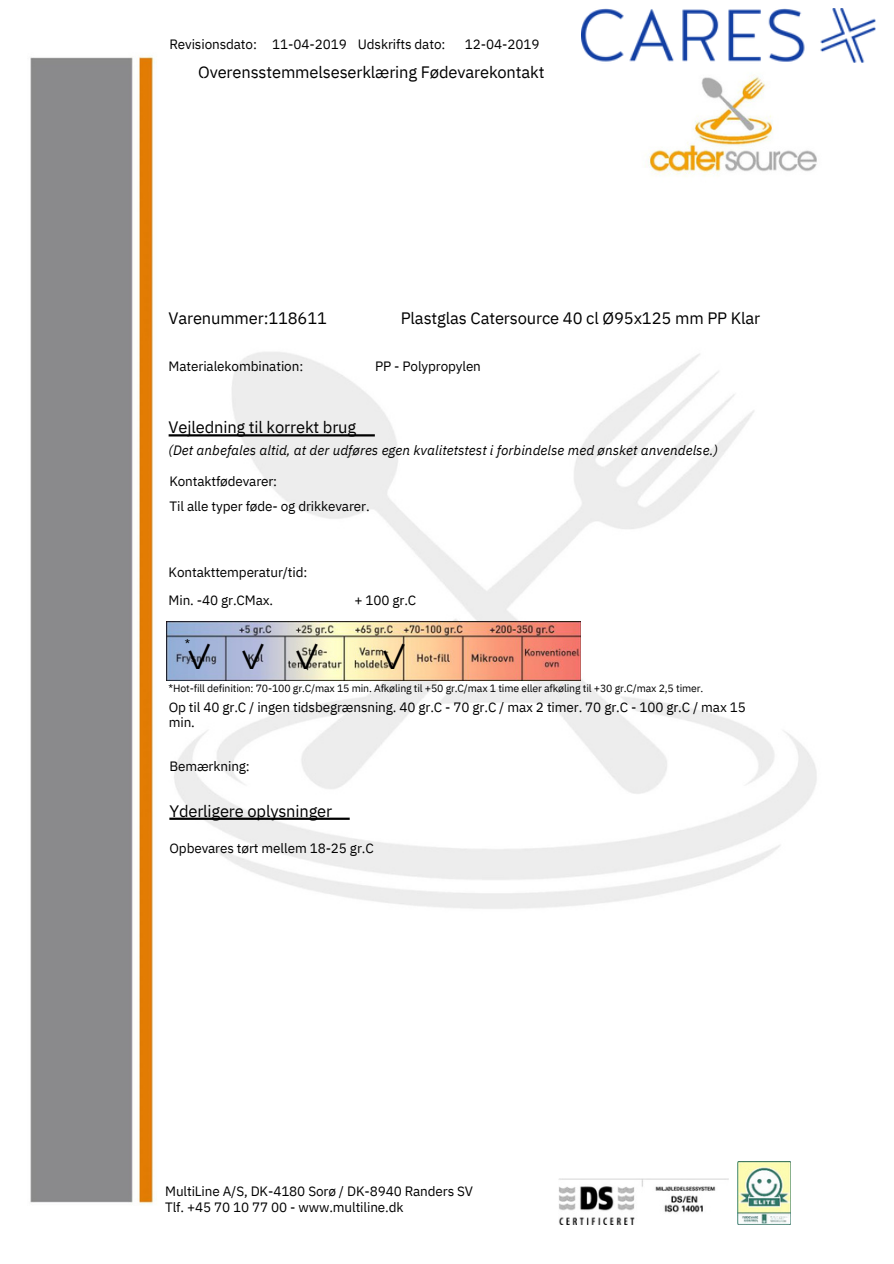
<style>
.page{position:relative;width:894px;height:1264px;background:#fff}
.page>*{position:absolute;margin:0;border:0;box-sizing:border-box;transform-origin:0 0}
.t1{font:36px "IBM Plex Sans Cond";color:#000}
.t2{font:16.5px "IBM Plex Sans";letter-spacing:-.01em;color:#000}
.t3{font:13.5px/14.7px "IBM Plex Sans";letter-spacing:-.01em;color:#000}
.t4{font:italic 13.5px "IBM Plex Sans";letter-spacing:.005em;color:#000}
.t5{font:12px "IBM Plex Sans";color:#000}
.t6{font:10.5px "IBM Plex Sans";letter-spacing:-.015em;color:#000}
</style>
<div class="page">
<img style="left:30px;top:56px;width:787px;height:1149px">
<div style="left:168px;top:74px;width:81px;height:18px;background:#fff"></div>
<hr style="left:168px;top:434px;width:207px;height:2px;background:#000">
<hr style="left:169px;top:817px;width:180px;height:2px;background:#000">
<div style="left:271px;top:36px;width:133px;height:21px;background:#fff"></div>
<img style="left:166px;top:621px;width:414px;height:59px">
<img style="left:558px;top:1178px;width:171px;height:46px">
<div style="left:729px;top:1161px;width:68px;height:63px;background:#fff"></div>
<img style="left:737px;top:1161px;width:53px;height:63px">
<img style="left:581px;top:8px;width:294px;height:55px">
<p class="t3" style="left:169px;top:36px;width:89px">Revisionsdato:</p>
<p class="t3" style="left:272px;top:37px;width:76px">11-04-2019</p>
<p class="t3" style="left:357px;top:36px;width:89px">Udskrifts dato:</p>
<p class="t3" style="left:465px;top:37px;width:76px">12-04-2019</p>
<p class="t2" style="left:198px;top:61px;width:348px">Overensstemmelseserklæring Fødevarekontakt</p>
<p class="t2" style="left:168px;top:307px;width:160px">Varenummer:118611</p>
<p class="t3" style="left:168px;top:359px;width:136px">Materialekombination:</p>
<p class="t2" style="left:168px;top:416px;width:189px">Vejledning til korrekt brug</p>
<p class="t2" style="left:400px;top:307px;width:361px">Plastglas Catersource 40 cl Ø95x125 mm PP Klar</p>
<p class="t3" style="left:375px;top:358px;width:107px">PP - Polypropylen</p>
<p class="t4" style="left:168px;top:441px;width:550px">(Det anbefales altid, at der udføres egen kvalitetstest i forbindelse med ønsket anvendelse.)</p>
<p class="t3" style="left:169px;top:474px;width:109px">Kontaktfødevarer:</p>
<p class="t3" style="left:169px;top:499px;width:201px">Til alle typer føde- og drikkevarer.</p>
<p class="t3" style="left:168px;top:564px;width:140px">Kontakttemperatur/tid:</p>
<p class="t3" style="left:168px;top:592px;width:106px">Min. -40 gr.CMax.</p>
<p class="t3" style="left:354px;top:592px;width:63px">+ 100 gr.C</p>
<p class="t5" style="left:185px;top:635px;width:7px">*</p>
<p class="t1" style="left:185px;top:632px;width:137px">✓✓✓</p>
<p class="t1" style="left:379px;top:632px;width:30px">✓</p>
<p class="t6" style="left:168px;top:681px;width:536px">*Hot-fill definition: 70-100 gr.C/max 15 min. Afkøling til +50 gr.C/max 1 time eller afkøling til +30 gr.C/max 2,5 timer.</p>
<p class="t3" style="left:169px;top:700px;width:578px">Op til 40 gr.C / ingen tidsbegrænsning. 40 gr.C - 70 gr.C / max 2 timer. 70 gr.C - 100 gr.C / max 15 min.</p>
<p class="t3" style="left:169px;top:758px;width:82px">Bemærkning:</p>
<p class="t2" style="left:169px;top:799px;width:164px">Yderligere oplysninger</p>
<p class="t3" style="left:169px;top:840px;width:206px">Opbevares tørt mellem 18-25 gr.C</p>
<p class="t3" style="left:165px;top:1183px;width:309px;line-height:15.8px">MultiLine A/S, DK-4180 Sorø / DK-8940 Randers SV<br>Tlf. +45 70 10 77 00 - www.multiline.dk</p>
</div>
